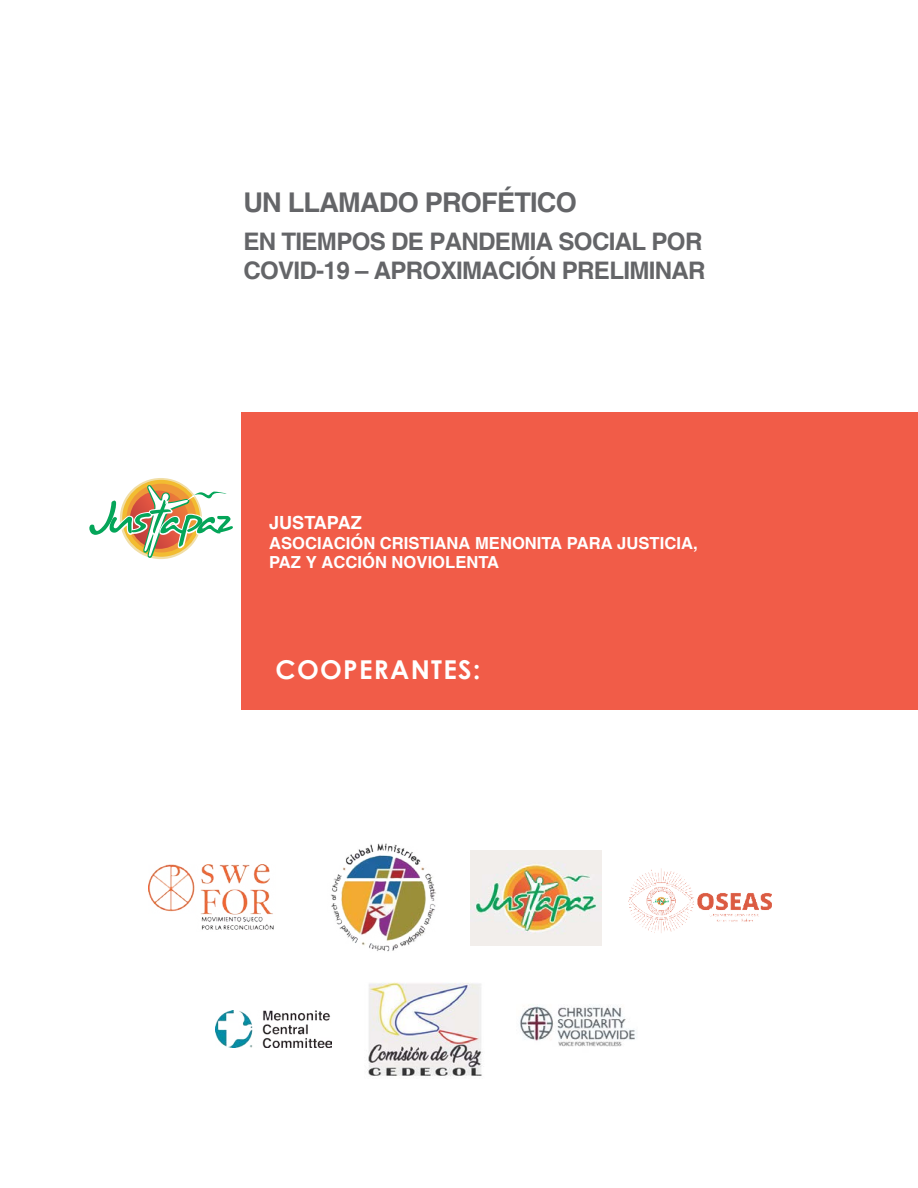
<style>
.page{position:relative;width:918px;height:1188px;background:#fff}
.page>*{position:absolute;margin:0;border:0;box-sizing:border-box;transform-origin:0 0}
.t1{font:700 27.15px "Helvetica";letter-spacing:-.03em;color:#646568}
.t2{font:700 25.95px "Century Gothic";letter-spacing:.05em;color:#fff}
.t3{font:700 24.15px/29px "Helvetica";letter-spacing:-.03em;color:#646568}
.t4{font:700 18.15px "Helvetica";color:#fff}
.t5{font:700 16.65px/20px "Helvetica";color:#fff}
</style>
<div class="page">
<div style="left:242px;top:412px;width:676px;height:297px;background:#f15c48"></div>
<svg style="left:89px;top:482px;width:144px;height:78px"></svg>
<img style="left:149px;top:864px;width:125px;height:66px">
<img style="left:331px;top:843px;width:105px;height:109px">
<img style="left:471px;top:850px;width:131px;height:95px">
<img style="left:628px;top:868px;width:144px;height:65px">
<img style="left:215px;top:1010px;width:116px;height:37px">
<img style="left:368px;top:982px;width:114px;height:95px">
<img style="left:520px;top:1004px;width:115px;height:43px">
<h1 class="t1" style="left:243px;top:186px;width:335px">UN LLAMADO PROFÉTICO</h1>
<h3 class="t3" style="left:243px;top:228px;width:464px">EN TIEMPOS DE PANDEMIA SOCIAL POR<br>COVID-19 – APROXIMACIÓN PRELIMINAR</h3>
<p class="t4" style="left:269px;top:511px;width:94px">JUSTAPAZ</p>
<p class="t5" style="left:269px;top:534px;width:430px">ASOCIACIÓN CRISTIANA MENONITA PARA JUSTICIA,<br>PAZ Y ACCIÓN NOVIOLENTA</p>
<h2 class="t2" style="left:275px;top:649px;width:206px">COOPERANTES:</h2>
</div>
